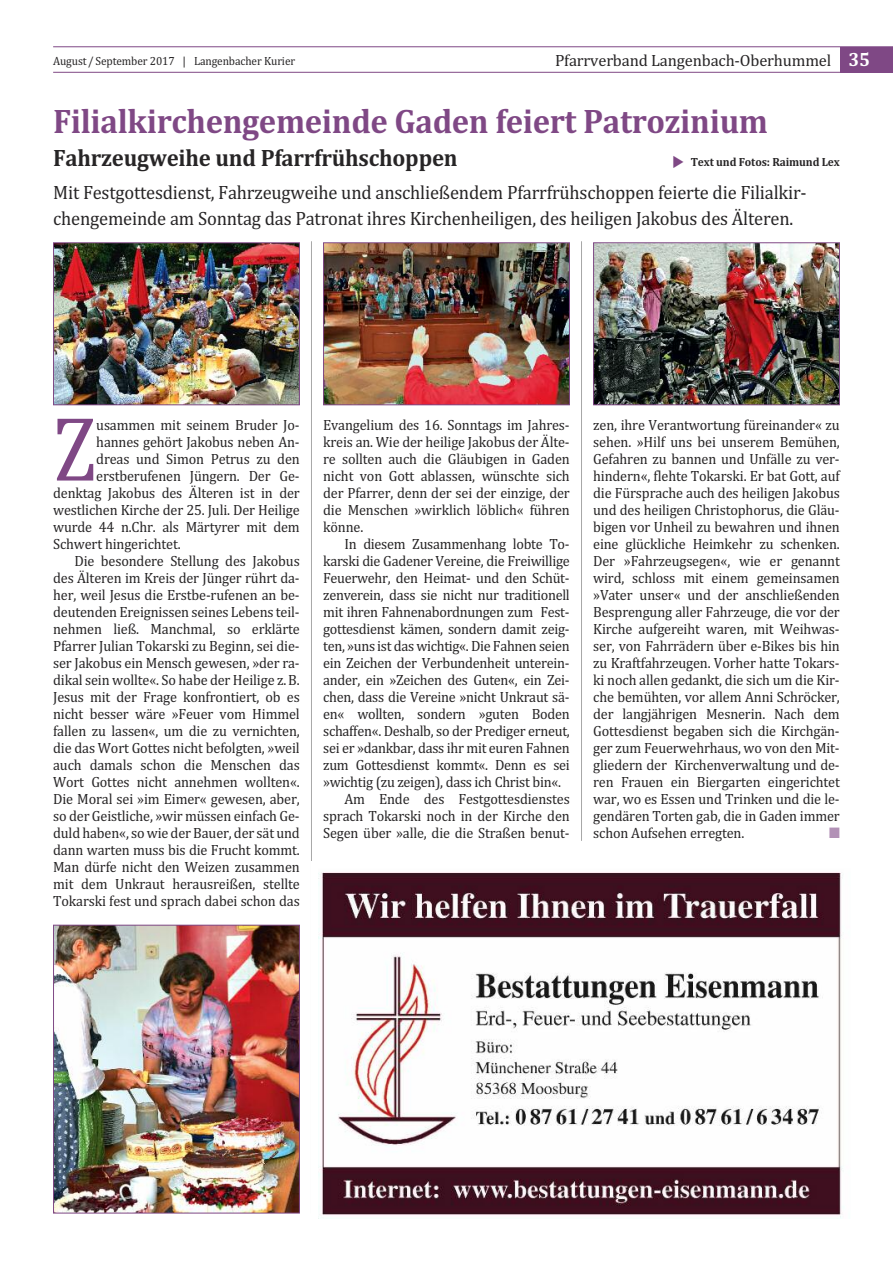
<style>
.page{position:relative;width:893px;height:1263px;background:#fff}
.page>*{position:absolute;margin:0;border:0;box-sizing:border-box;transform-origin:0 0}
.t1{font:92.7px "Cambria";color:#7f4885;scale:.87 1}
.t2{font:700 34.5px "Cambria";letter-spacing:-.01em;color:#7f4885;scale:.95 1}
.t3{font:700 24px "Cambria";letter-spacing:-.01em;color:#272526;scale:.95 1}
.t4{font:19.5px/25.5px "Cambria";letter-spacing:-.01em;color:#272526;scale:.95 1}
.t5{font:16.5px "Cambria";letter-spacing:-.01em;color:#272526}
.t6{font:15px/17px "Cambria";letter-spacing:-.01em;color:#272526;text-align:justify;scale:.95 1}
.t7{font:15px "Zapf Dingbats ITC";color:#b291b6;scale:.95 1}
.t8{font:12px "Cambria";letter-spacing:-.01em;color:#272526;scale:.95 1}
.t9{font:700 12px "Cambria";letter-spacing:-.01em;color:#272526;scale:.95 1}
.s1{font-weight:700;font-size:19.5px;color:#fff}
</style>
<div class="page">
<hr style="left:311px;top:241px;width:1px;height:972px;background:#a8a8a8">
<hr style="left:581px;top:241px;width:1px;height:600px;background:#a8a8a8">
<hr style="left:53px;top:46px;width:840px;height:1px;background:#7f4885">
<hr style="left:53px;top:72px;width:840px;height:1px;background:#7f4885">
<div style="left:840px;top:47px;width:53px;height:25px;background:#7f4885"></div>
<img style="left:55px;top:244px;width:243px;height:159px">
<div style="left:53px;top:242px;width:247px;height:163px;border:1px solid #7f4885"></div>
<img style="left:325px;top:244px;width:243px;height:159px">
<div style="left:323px;top:242px;width:247px;height:163px;border:1px solid #7f4885"></div>
<img style="left:595px;top:244px;width:243px;height:159px">
<div style="left:593px;top:242px;width:247px;height:163px;border:1px solid #7f4885"></div>
<img style="left:55px;top:927px;width:243px;height:284px">
<div style="left:53px;top:925px;width:247px;height:288px;border:1px solid #7f4885"></div>
<div style="left:311px;top:861px;width:544px;height:369px;background:#fff"></div>
<img style="left:318px;top:872px;width:525px;height:347px">
<p class="t8" style="left:53px;top:53px;width:256px">August / September 2017 | Langenbacher Kurier</p>
<p class="t5" style="left:555px;top:50px;width:317px">Pfarrverband Langenbach-Oberhummel <span class="s1">35</span></p>
<h2 class="t2" style="left:53px;top:101px;width:754px">Filialkirchengemeinde Gaden feiert Patrozinium</h2>
<h3 class="t3" style="left:53px;top:144px;width:427px">Fahrzeugweihe und Pfarrfrühschoppen</h3>
<p class="t9" style="left:691px;top:155px;width:158px">Text und Fotos: Raimund Lex</p>
<h3 class="t4" style="left:53px;top:180px;width:795px">mit festgottesdienst, fahrzeugweihe und anschließendem Pfarrfrühschoppen feierte die filialkir&shy;chengemeinde am Sonntag das Patronat ihres Kirchenheiligen, des heiligen Jakobus des Älteren.</h3>
<h1 class="t1" style="left:53px;top:394px;width:51px">Z</h1>
<p class="t6" style="left:96px;top:416px;width:216px">usammen mit seinem bruder Jo-</p>
<p class="t6" style="left:96px;top:433px;width:216px">hannes gehört Jakobus neben An-</p>
<p class="t6" style="left:96px;top:450px;width:216px">dreas und Simon Petrus zu den</p>
<p class="t6" style="left:96px;top:467px;width:216px">erstberufenen Jüngern. Der Ge-</p>
<p class="t6" style="left:53px;top:484px;width:261px">denktag Jakobus des Älteren ist in der</p>
<p class="t6" style="left:53px;top:501px;width:261px">westlichen Kirche der 25. Juli. Der Heilige</p>
<p class="t6" style="left:53px;top:518px;width:261px">wurde 44 n.Chr. als märtyrer mit dem</p>
<p class="t6" style="left:53px;top:535px;width:136px">Schwert hingerichtet.</p>
<p class="t6" style="left:74px;top:552px;width:239px">Die besondere Stellung des Jakobus</p>
<p class="t6" style="left:53px;top:569px;width:261px">des Älteren im Kreis der Jünger rührt da-</p>
<p class="t6" style="left:53px;top:586px;width:261px">her, weil Jesus die erstbe-rufenen an be-</p>
<p class="t6" style="left:53px;top:603px;width:261px">deutenden ereignissen seines Lebens teil-</p>
<p class="t6" style="left:53px;top:620px;width:261px">nehmen ließ. manchmal, so erklärte</p>
<p class="t6" style="left:53px;top:637px;width:261px">Pfarrer Julian tokarski zu beginn, sei die-</p>
<p class="t6" style="left:53px;top:654px;width:261px">ser Jakobus ein mensch gewesen, »der ra-</p>
<p class="t6" style="left:53px;top:671px;width:261px">dikal sein wollte«. So habe der Heilige z.b.</p>
<p class="t6" style="left:53px;top:688px;width:261px">Jesus mit der frage konfrontiert, ob es</p>
<p class="t6" style="left:53px;top:705px;width:261px">nicht besser wäre »feuer vom Himmel</p>
<p class="t6" style="left:53px;top:722px;width:261px">fallen zu lassen«, um die zu vernichten,</p>
<p class="t6" style="left:53px;top:739px;width:261px">die das Wort Gottes nicht befolgten, »weil</p>
<p class="t6" style="left:53px;top:756px;width:261px">auch damals schon die menschen das</p>
<p class="t6" style="left:53px;top:773px;width:261px">Wort Gottes nicht annehmen wollten«.</p>
<p class="t6" style="left:53px;top:790px;width:261px">Die moral sei »im eimer« gewesen, aber,</p>
<p class="t6" style="left:53px;top:807px;width:261px">so der Geistliche, »wir müssen einfach Ge-</p>
<p class="t6" style="left:53px;top:824px;width:261px">duld haben«, so wie der bauer, der sät und</p>
<p class="t6" style="left:53px;top:841px;width:261px">dann warten muss bis die frucht kommt.</p>
<p class="t6" style="left:53px;top:858px;width:261px">man dürfe nicht den Weizen zusammen</p>
<p class="t6" style="left:53px;top:875px;width:261px">mit dem unkraut herausreißen, stellte</p>
<p class="t6" style="left:53px;top:892px;width:261px">tokarski fest und sprach dabei schon das</p>
<p class="t6" style="left:323px;top:416px;width:261px">evangelium des 16. Sonntags im Jahres&shy;kreis an. Wie der heilige Jakobus der Älte&shy;re sollten auch die Gläubigen in Gaden nicht von Gott ablassen, wünschte sich der Pfarrer, denn der sei der einzige, der die menschen »wirklich löblich« führen könne.</p>
<p class="t6" style="left:344px;top:535px;width:238px">in diesem Zusammenhang lobte to-</p>
<p class="t6" style="left:323px;top:552px;width:261px">karski die Gadener Vereine, die freiwillige</p>
<p class="t6" style="left:323px;top:569px;width:261px">feuerwehr, den Heimat- und den Schüt-</p>
<p class="t6" style="left:323px;top:586px;width:261px">zenverein, dass sie nicht nur traditionell</p>
<p class="t6" style="left:323px;top:603px;width:261px">mit ihren fahnenabordnungen zum fest-</p>
<p class="t6" style="left:323px;top:620px;width:261px">gottesdienst kämen, sondern damit zeig-</p>
<p class="t6" style="left:323px;top:637px;width:261px">ten, »uns ist das wichtig«. Die fahnen seien</p>
<p class="t6" style="left:323px;top:654px;width:261px">ein Zeichen der Verbundenheit unterein-</p>
<p class="t6" style="left:323px;top:671px;width:261px">ander, ein »Zeichen des Guten«, ein Zei-</p>
<p class="t6" style="left:323px;top:688px;width:261px">chen, dass die Vereine »nicht unkraut sä-</p>
<p class="t6" style="left:323px;top:705px;width:261px">en« wollten, sondern »guten boden</p>
<p class="t6" style="left:323px;top:722px;width:261px">schaffen«. Deshalb, so der Prediger erneut,</p>
<p class="t6" style="left:323px;top:739px;width:261px">sei er »dankbar, dass ihr mit euren fahnen</p>
<p class="t6" style="left:323px;top:756px;width:261px">zum Gottesdienst kommt«. Denn es sei</p>
<p class="t6" style="left:323px;top:773px;width:252px">»wichtig (zu zeigen), dass ich Christ bin«.</p>
<p class="t6" style="left:344px;top:790px;width:239px">Am ende des festgottesdienstes</p>
<p class="t6" style="left:323px;top:807px;width:261px">sprach tokarski noch in der Kirche den</p>
<p class="t6" style="left:323px;top:824px;width:261px">Segen über »alle, die die Straßen benut-</p>
<p class="t6" style="left:593px;top:416px;width:262px">zen, ihre Verantwortung füreinander« zu sehen. »Hilf uns bei unserem bemühen, Gefahren zu bannen und unfälle zu ver&shy;hindern«, flehte tokarski. er bat Gott, auf die fürsprache auch des heiligen Jakobus und des heiligen Christophorus, die Gläu&shy;bigen vor unheil zu bewahren und ihnen eine glückliche Heimkehr zu schenken.<br>Der »fahrzeugsegen«, wie er genannt wird, schloss mit einem gemeinsamen »Vater unser« und der anschließenden besprengung aller fahrzeuge, die vor der Kirche aufgereiht waren, mit Weihwas&shy;ser, von fahrrädern über e-bikes bis hin zu Kraftfahrzeugen. Vorher hatte tokars&shy;ki noch allen gedankt, die sich um die Kir&shy;che bemühten, vor allem Anni Schröcker, der langjährigen mesnerin. Nach dem Gottesdienst begaben sich die Kirchgän&shy;ger zum feuerwehrhaus, wo von den mit&shy;gliedern der Kirchenverwaltung und de&shy;ren frauen ein biergarten eingerichtet war, wo es essen und trinken und die le&shy;gendären torten gab, die in Gaden immer schon Aufsehen erregten.</p>
<p class="t7" style="left:829px;top:824px;width:13px">■</p>
</div>
